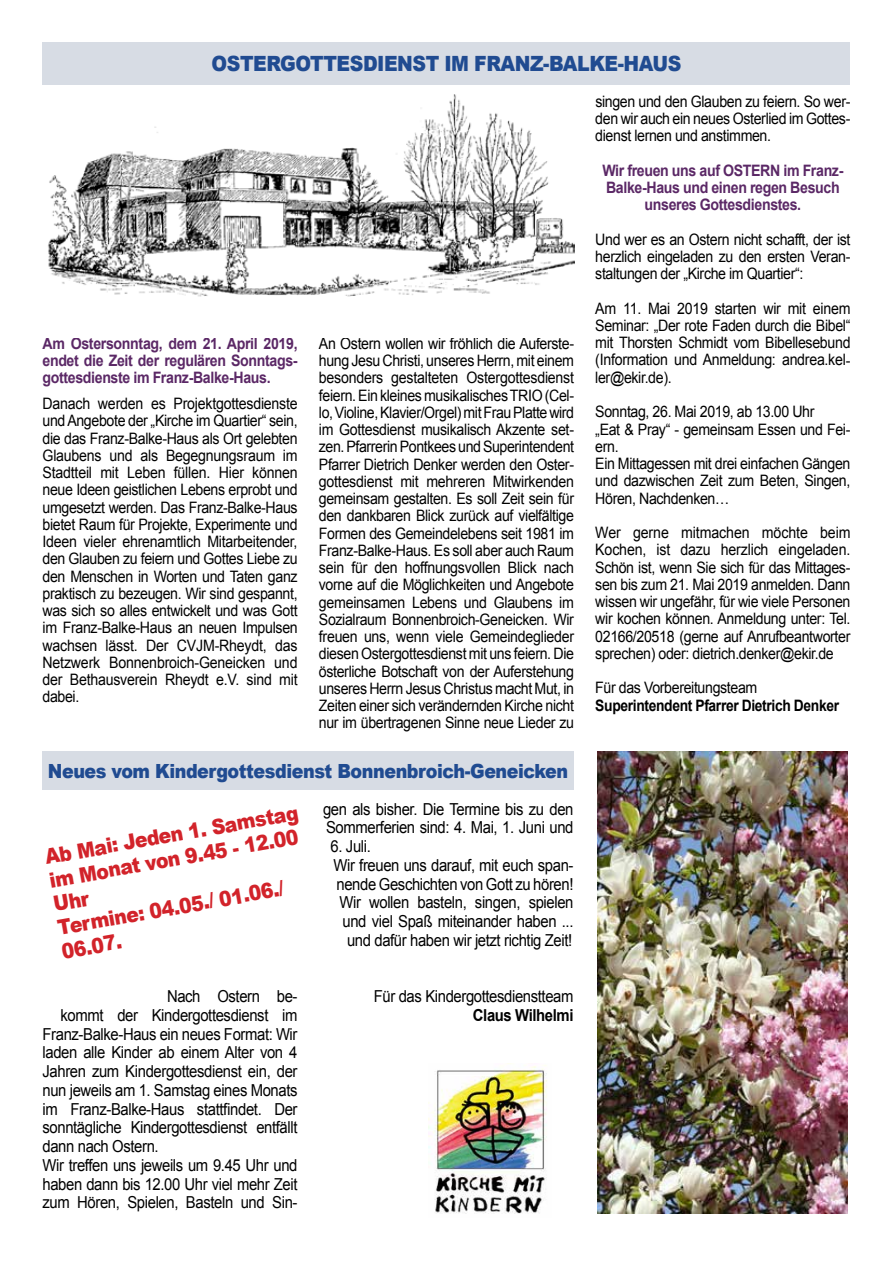
<style>
.page{position:relative;width:893px;height:1263px;background:#fff}
.page>*{position:absolute;margin:0;border:0;box-sizing:border-box;transform-origin:0 0}
.t1{font:900 21px/24px "Arial";color:#d2232a;scale:.9 1}
.t2{font:900 21px "Arial";letter-spacing:-.025em;color:#204b91;scale:.9 1}
.t3{font:900 19.5px "Arial";letter-spacing:-.025em;color:#204b91;scale:.9 1}
.t4{font:16.5px/18.8px "Arial";letter-spacing:-.025em;color:#000;scale:.9 1}
.t5{font:700 16.5px "Arial";letter-spacing:-.025em;color:#000;scale:.9 1}
.t6{font:15.75px/17.2px "Arial";letter-spacing:-.025em;color:#000;text-align:justify;scale:.9 1}
.t7{font:700 15.75px/17.2px "Arial";letter-spacing:-.025em;color:#5b2866;text-align:justify;scale:.9 1}
.t8{font:700 15.75px "Arial";letter-spacing:-.025em;color:#000;scale:.88 1}
</style>
<div class="page">
<div style="left:43px;top:43px;width:807px;height:42px;background:#d7dce4"></div>
<img style="left:48px;top:94px;width:526px;height:203px">
<div style="left:43px;top:752px;width:531px;height:38px;background:#d7dce4"></div>
<img style="left:429px;top:1065px;width:118px;height:149px">
<img style="left:597px;top:752px;width:250px;height:462px">
<h1 class="t2" style="left:212px;top:49px;width:523px">OSTERGOTTESDIENST IM FRANZ-BALKE-HAUS</h1>
<p class="t7" style="left:43px;top:335px;width:285px">Am Ostersonntag, dem 21. April 2019, endet die Zeit der regulären Sonntags&shy;gottesdienste im Franz-Balke-Haus.</p>
<p class="t6" style="left:43px;top:395px;width:285px">Danach werden es Projektgottesdienste und Angebote der „Kirche im Quartier“ sein, die das Franz-Balke-Haus als Ort gelebten Glaubens und als Begegnungsraum im Stadtteil mit Leben füllen. Hier können neue Ideen geistlichen Lebens erprobt und umgesetzt werden. Das Franz-Balke-Haus bietet Raum für Projekte, Experimente und Ideen vieler ehrenamtlich Mitarbeitender, den Glauben zu feiern und Gottes Liebe zu den Menschen in Worten und Taten ganz praktisch zu bezeugen. Wir sind gespannt, was sich so alles entwickelt und was Gott im Franz-Balke-Haus an neuen Impulsen wachsen lässt. Der CVJM-Rheydt, das Netzwerk Bonnenbroich-Geneicken und der Bethausverein Rheydt e.V. sind mit dabei.</p>
<p class="t6" style="left:319px;top:335px;width:285px">An Ostern wollen wir fröhlich die Auferste&shy;hung Jesu Christi, unseres Herrn, mit einem besonders gestalteten Ostergottesdienst feiern. Ein kleines musikalisches TRIO (Cel&shy;lo, Violine, Klavier/Orgel) mit Frau Platte wird im Gottesdienst musikalisch Akzente set&shy;zen. Pfarrerin Pontkees und Superintendent Pfarrer Dietrich Denker werden den Oster&shy;gottesdienst mit mehreren Mitwirkenden gemeinsam gestalten. Es soll Zeit sein für den dankbaren Blick zurück auf vielfältige Formen des Gemeindelebens seit 1981 im Franz-Balke-Haus. Es soll aber auch Raum sein für den hoffnungsvollen Blick nach vorne auf die Möglichkeiten und Angebote gemeinsamen Lebens und Glaubens im Sozialraum Bonnenbroich-Geneicken. Wir freuen uns, wenn viele Gemeindeglieder diesen Ostergottesdienst mit uns feiern. Die österliche Botschaft von der Auferstehung unseres Herrn Jesus Christus macht Mut, in Zeiten einer sich verändernden Kirche nicht nur im übertragenen Sinne neue Lieder zu</p>
<p class="t3" style="left:48px;top:757px;width:580px">Neues vom Kindergottesdienst Bonnenbroich-Geneicken</p>
<h1 class="t1" style="left:43px;top:844px;width:287px;rotate:-10deg">Ab Mai: Jeden 1. Samstag im Monat von 9.45 - 12.00<br>Uhr<br>Termine: 04.05./ 01.06./<br>06.07.</h1>
<p class="t4" style="left:323px;top:800px;width:280px">gen als bisher. Die Termine bis zu den<br>Sommerferien sind: 4. Mai, 1. Juni und</p>
<p class="t4" style="left:331px;top:837px;width:46px">6. Juli.</p>
<p class="t4" style="left:334px;top:856px;width:268px">Wir freuen uns darauf, mit euch span-</p>
<p class="t4" style="left:337px;top:875px;width:265px">nende Geschichten von Gott zu hören!</p>
<p class="t4" style="left:340px;top:893px;width:261px">Wir wollen basteln, singen, spielen</p>
<p class="t4" style="left:343px;top:912px;width:258px">und viel Spaß miteinander haben ...</p>
<p class="t4" style="left:347px;top:931px;width:252px">und dafür haben wir jetzt richtig Zeit!</p>
<p class="t4" style="left:167px;top:987px;width:146px">Nach Ostern be-</p>
<p class="t4" style="left:61px;top:1006px;width:265px">kommt der Kindergottesdienst im</p>
<p class="t4" style="left:43px;top:1025px;width:285px">Franz-Balke-Haus ein neues Format: Wir</p>
<p class="t4" style="left:43px;top:1043px;width:285px">laden alle Kinder ab einem Alter von 4</p>
<p class="t4" style="left:43px;top:1062px;width:285px">Jahren zum Kindergottesdienst ein, der</p>
<p class="t4" style="left:43px;top:1081px;width:285px">nun jeweils am 1. Samstag eines Monats</p>
<p class="t4" style="left:43px;top:1100px;width:285px">im Franz-Balke-Haus stattfindet. Der</p>
<p class="t4" style="left:43px;top:1118px;width:285px">sonntägliche Kindergottesdienst entfällt</p>
<p class="t4" style="left:43px;top:1137px;width:131px">dann nach Ostern.</p>
<p class="t4" style="left:43px;top:1156px;width:285px">Wir treffen uns jeweils um 9.45 Uhr und</p>
<p class="t4" style="left:43px;top:1175px;width:285px">haben dann bis 12.00 Uhr viel mehr Zeit</p>
<p class="t4" style="left:43px;top:1193px;width:285px">zum Hören, Spielen, Basteln und Sin-</p>
<p class="t4" style="left:374px;top:987px;width:223px">Für das Kindergottesdienstteam</p>
<p class="t5" style="left:473px;top:1004px;width:113px">Claus Wilhelmi</p>
<p class="t6" style="left:595px;top:93px;width:285px">singen und den Glauben zu feiern. So wer&shy;den wir auch ein neues Osterlied im Gottes&shy;dienst lernen und anstimmen.</p>
<p class="t7" style="left:602px;top:162px;width:269px;text-align:center">Wir freuen uns auf OSTERN im Franz-<br>Balke-Haus und einen regen Besuch unseres Gottesdienstes.</p>
<p class="t6" style="left:595px;top:231px;width:285px">Und wer es an Ostern nicht schafft, der ist herzlich eingeladen zu den ersten Veran&shy;staltungen der „Kirche im Quartier“:</p>
<p class="t6" style="left:595px;top:300px;width:285px">Am 11. Mai 2019 starten wir mit einem Seminar: „Der rote Faden durch die Bibel“ mit Thorsten Schmidt vom Bibellesebund (Information und Anmeldung: andrea.kel&shy;ler@ekir.de).</p>
<p class="t6" style="left:595px;top:403px;width:285px;text-align:left">Sonntag, 26. Mai 2019, ab 13.00 Uhr<br>„Eat &amp; Pray“ - gemeinsam Essen und Fei&shy;ern.<br>Ein Mittagessen mit drei einfachen Gängen und dazwischen Zeit zum Beten, Singen,<br>Hören, Nachdenken…</p>
<p class="t6" style="left:595px;top:524px;width:285px">Wer gerne mitmachen möchte beim Kochen, ist dazu herzlich eingeladen.<br>Schön ist, wenn Sie sich für das Mittages&shy;sen bis zum 21. Mai 2019 anmelden. Dann wissen wir ungefähr, für wie viele Personen wir kochen können. Anmeldung unter: Tel.<br>02166/20518 (gerne auf Anrufbeantworter sprechen) oder: dietrich.denker@ekir.de</p>
<p class="t6" style="left:595px;top:679px;width:182px">Für das Vorbereitungsteam</p>
<p class="t8" style="left:595px;top:694px;width:279px">Superintendent Pfarrer Dietrich Denker</p>
</div>
